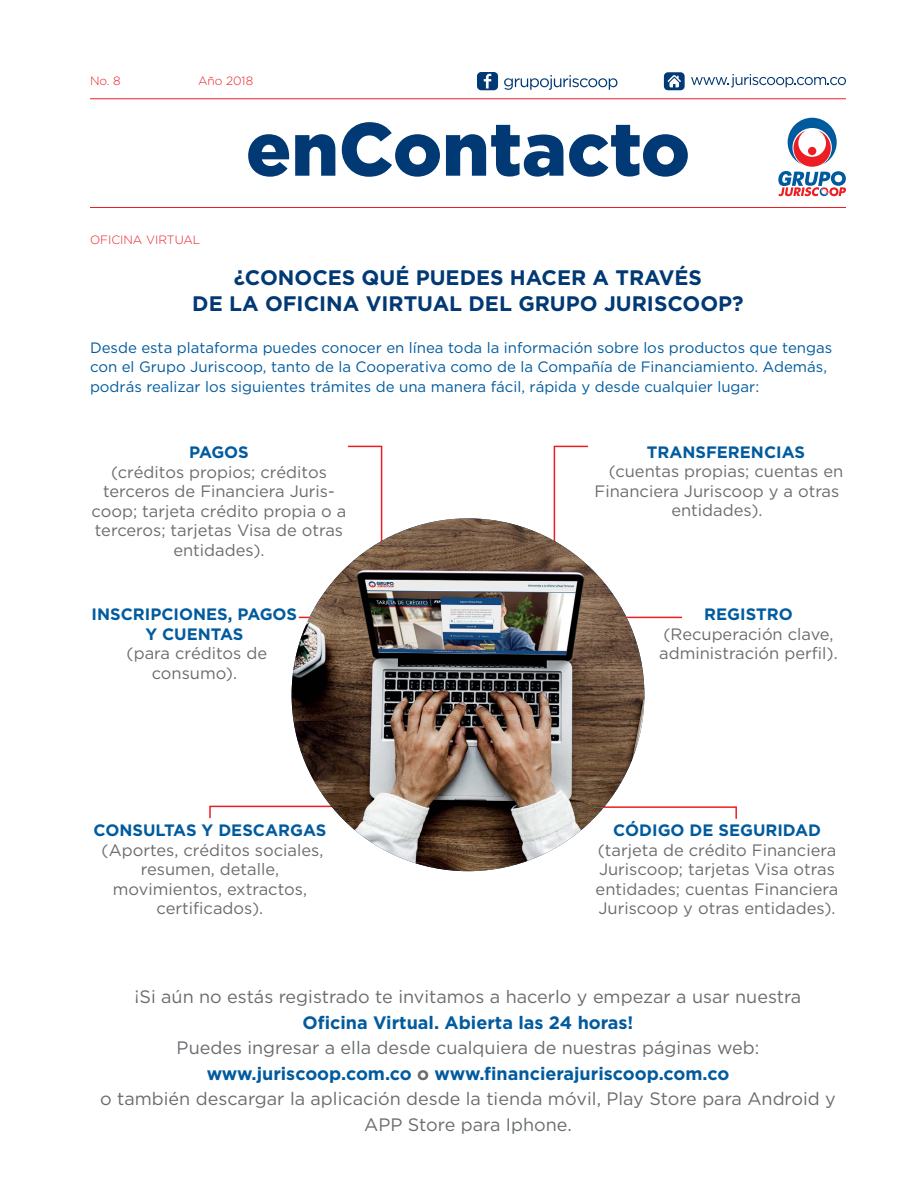
<style>
.page{position:relative;width:918px;height:1188px;background:#fff}
.page>*{position:absolute;margin:0;border:0;box-sizing:border-box;transform-origin:0 0}
.t1{font:900 75px "Gotham";color:#003974}
.t2{font:700 21px/25.5px "Gotham";color:#003974;text-align:center}
.t3{font:18px/25.5px "Gotham";color:#696c6f;text-align:center}
.t4{font:700 18px "Gotham";color:#005b9e}
.t5{font:16.5px/19.5px "Gotham";color:#696c6f;text-align:center}
.t6{font:700 16.5px/19.5px "Gotham";color:#005b9e;text-align:center}
.t7{font:15px/19.5px "Gotham";color:#005b9e}
.t8{font:300 12px "Gotham";color:#ed1d24}
.s1{font-weight:700;color:#005b9e}
.s2{font-weight:700}
</style>
<div class="page">
<svg style="left:664px;top:72px;width:21px;height:18px"></svg>
<svg style="left:691px;top:74px;width:155px;height:13px"></svg>
<svg style="left:477px;top:72px;width:21px;height:18px"></svg>
<svg style="left:504px;top:75px;width:113px;height:15px"></svg>
<hr style="left:90px;top:98px;width:756px;height:1px;background:#ed1d24">
<hr style="left:90px;top:207px;width:756px;height:1px;background:#ed1d24">
<hr style="left:620px;top:617px;width:62px;height:1px;background:#ed1d24">
<hr style="left:299px;top:617px;width:62px;height:1px;background:#ed1d24">
<svg style="left:592px;top:806px;width:145px;height:14px"></svg>
<svg style="left:209px;top:805px;width:131px;height:14px"></svg>
<svg style="left:348px;top:445px;width:35px;height:110px"></svg>
<svg style="left:553px;top:445px;width:35px;height:110px"></svg>
<img style="left:292px;top:518px;width:352px;height:353px;border-radius:176px">
<svg style="left:778px;top:118px;width:68px;height:79px"></svg>
<p class="t8" style="left:90px;top:73px;width:32px">No. 8</p>
<p class="t8" style="left:198px;top:73px;width:57px">Año 2018</p>
<h1 class="t1" style="left:246px;top:106px;width:445px">enContacto</h1>
<p class="t8" style="left:90px;top:232px;width:112px">OFICINA VIRTUAL</p>
<p class="t2" style="left:192px;top:265px;width:553px">¿CONOCES QUÉ PUEDES HACER A TRAVÉS<br>DE LA OFICINA VIRTUAL DEL GRUPO JURISCOOP?</p>
<p class="t7" style="left:90px;top:338px;width:744px">Desde esta plataforma puedes conocer en línea toda la información sobre los productos que tengas con el Grupo Juriscoop, tanto de la Cooperativa como de la Compañía de Financiamiento. Además, podrás realizar los siguientes trámites de una manera fácil, rápida y desde cualquier lugar:</p>
<p class="t6" style="left:189px;top:442px;width:48px">PAGOS</p>
<p class="t5" style="left:92px;top:462px;width:256px">(créditos propios; créditos terceros de Financiera Juris&shy;coop; tarjeta crédito propia o a terceros; tarjetas Visa de otras entidades).</p>
<p class="t6" style="left:92px;top:604px;width:207px">I NSCRIPCIONES, PAGOS<br>Y CUENTAS</p>
<p class="t5" style="left:127px;top:644px;width:142px">(para créditos de consumo).</p>
<p class="t6" style="left:94px;top:820px;width:233px">CONSULTAS Y DESCARGAS</p>
<p class="t5" style="left:102px;top:840px;width:223px">(Aportes, créditos sociales, resumen, detalle, movimientos, extractos, certificados).</p>
<p class="t6" style="left:647px;top:442px;width:13px">TRANSFEREN</p>
<p class="t6" style="left:764px;top:442px;width:23px">CIAS</p>
<p class="t5" style="left:609px;top:461px;width:236px">(cuentas propias; cuentas en</p>
<p class="t5" style="left:595px;top:481px;width:246px">Financiera Juriscoop y a otras</p>
<p class="t5" style="left:671px;top:500px;width:93px">entidades).</p>
<p class="t6" style="left:704px;top:604px;width:90px">REGISTRO</p>
<p class="t5" style="left:659px;top:624px;width:180px;text-align:left">(Recuperación clave, administración perfil).</p>
<p class="t6" style="left:613px;top:820px;width:209px">CÓDIGO DE SEGURIDAD</p>
<p class="t5" style="left:596px;top:840px;width:244px;text-align:left">(tarjeta de crédito Financiera<br>Juriscoop; tarjetas Visa otras entidades; cuentas Financiera<br>Juriscoop y otras entidades).</p>
<p class="t3" style="left:135px;top:984px;width:668px">¡Si aún no estás registrado te invitamos a hacerlo y empezar a usar nuestra</p>
<p class="t4" style="left:303px;top:1012px;width:332px">OFICINA VIRTUAL. ABIERTA LAS 24 HORAS!</p>
<p class="t3" style="left:100px;top:1035px;width:737px">Puedes ingresar a ella desde cualquiera de nuestras páginas web:<br><span class="s1">WWW.JURISCOOP.COM.CO</span> <span class="s2">O</span> <span class="s1">WWW.FINANCIERAJURISCOOP.COM.CO<br></span>o también descargar la aplicación desde la tienda móvil, Play Store para Android y APP Store para Iphone.</p>
</div>
